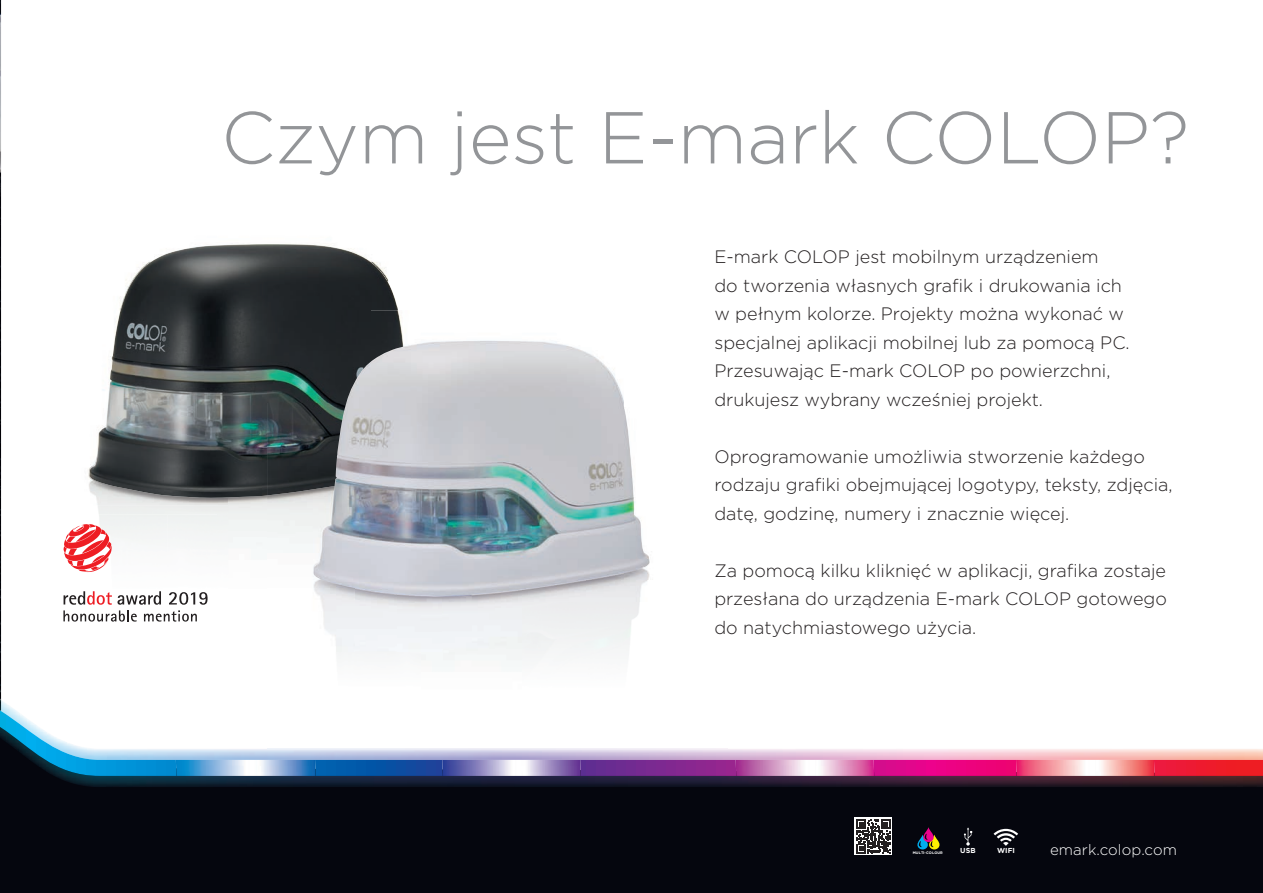
<style>
.page{position:relative;width:1263px;height:893px;background:#fff}
.page>*{position:absolute;margin:0;border:0;box-sizing:border-box;transform-origin:0 0}
.t1{font:300 73.2px "Gotham";color:#939598}
.t2{font:300 18px/28.5px "Gotham";color:#231f20}
.t3{font:300 15px "Gotham";letter-spacing:.005em;color:#fff}
.t4{font:700 7.2px "Gotham";color:#fff}
.t5{font:700 3.6px "Gotham";color:#fff}
</style>
<div class="page">
<img style="left:0;top:0;width:1px;height:699px">
<div style="left:0;top:787px;width:1263px;height:106px;background:#05060e"></div>
<img style="left:0;top:776px;width:1263px;height:11px">
<svg style="left:0;top:710px;width:1263px;height:66px"></svg>
<img style="left:176px;top:760px;width:140px;height:16px">
<img style="left:442px;top:760px;width:139px;height:16px">
<img style="left:736px;top:760px;width:138px;height:16px">
<img style="left:1016px;top:760px;width:138px;height:16px">
<img style="left:89px;top:244px;width:309px;height:254px">
<img style="left:420px;top:602px;width:307px;height:147px">
<img style="left:267px;top:651px;width:153px;height:98px">
<img style="left:267px;top:749px;width:460px;height:1px">
<img style="left:398px;top:597px;width:43px;height:54px">
<img style="left:267px;top:310px;width:104px;height:185px">
<img style="left:371px;top:310px;width:32px;height:31px">
<img style="left:313px;top:341px;width:337px;height:256px">
<svg style="left:917px;top:827px;width:22px;height:22px"></svg>
<svg style="left:993px;top:829px;width:25px;height:17px"></svg>
<svg style="left:964px;top:827px;width:8px;height:19px"></svg>
<svg style="left:855px;top:818px;width:37px;height:37px"></svg>
<svg style="left:856px;top:819px;width:34px;height:34px"></svg>
<svg style="left:63px;top:514px;width:145px;height:108px"></svg>
<h1 class="t1" style="left:221px;top:91px;width:970px">Czym jest E-mark COLOP?</h1>
<p class="t2" style="left:714px;top:242px;width:417px">E-mark COLOP jest mobilnym urządzeniem<br>do tworzenia własnych grafik i drukowania ich w pełnym kolorze. Projekty można wykonać w specjalnej aplikacji mobilnej lub za pomocą PC.<br>Przesuwając E-mark COLOP po powierzchni, drukujesz wybrany wcześniej projekt.</p>
<p class="t2" style="left:714px;top:442px;width:460px">Oprogramowanie umożliwia stworzenie każdego rodzaju grafiki obejmującej logotypy, teksty, zdjęcia, datę, godzinę, numery i znacznie więcej.</p>
<p class="t2" style="left:714px;top:556px;width:454px;text-align:justify">Za pomocą kilku kliknięć w aplikacji, grafika zostaje przesłana do urządzenia E-mark COLOP gotowego do natychmiastowego użycia.</p>
<p class="t5" style="left:913px;top:850px;width:31px">MULTI-COLOUR</p>
<p class="t4" style="left:960px;top:846px;width:17px">USB</p>
<p class="t4" style="left:997px;top:846px;width:19px">WIFI</p>
<p class="t3" style="left:1050px;top:840px;width:129px">emark.colop.com</p>
</div>
